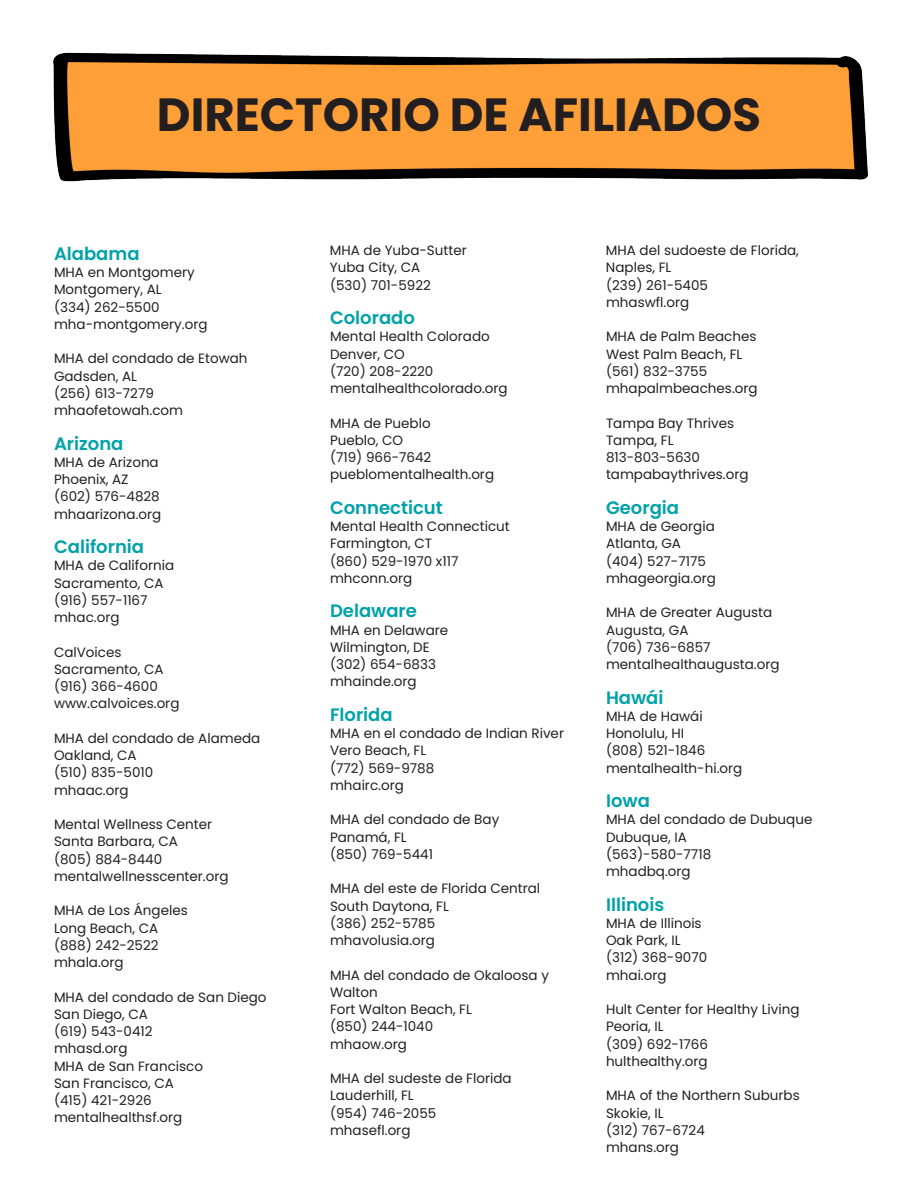
<style>
.page{position:relative;width:918px;height:1188px;background:#fff}
.page>*{position:absolute;margin:0;border:0;box-sizing:border-box;transform-origin:0 0}
.t1{font:700 46.5px "Poppins";color:#231f20}
.t2{font:600 18px "Poppins";color:#00a2a9}
.Body{font:13.5px/17.2px "Poppins";color:#231f20}
</style>
<div class="page">
<img style="left:53px;top:52px;width:815px;height:130px">
<h1 class="t1" style="left:157px;top:88px;width:606px">DIRECTORIO DE AFILIADOS</h1>
<h5 class="t2" style="left:54px;top:243px;width:87px">Alabama</h5>
<p class="Body" style="left:54px;top:264px;width:142px">MHA en Montgomery</p>
<p class="Body" style="left:54px;top:281px;width:109px">Montgomery, AL</p>
<p class="Body" style="left:54px;top:298px;width:107px">(334) 262-5500</p>
<p class="Body" style="left:54px;top:315px;width:155px">mha-montgomery.org</p>
<p class="Body" style="left:54px;top:350px;width:195px">MHA del condado de Etowah</p>
<p class="Body" style="left:54px;top:367px;width:85px">Gadsden, AL</p>
<p class="Body" style="left:54px;top:385px;width:101px">(256) 613-7279</p>
<p class="Body" style="left:54px;top:402px;width:131px">mhaofetowah.com</p>
<h5 class="t2" style="left:54px;top:433px;width:71px">Arizona</h5>
<p class="Body" style="left:54px;top:453px;width:106px">MHA de Arizona</p>
<p class="Body" style="left:54px;top:471px;width:76px">Phoenix, AZ</p>
<p class="Body" style="left:54px;top:488px;width:107px">(602) 576-4828</p>
<p class="Body" style="left:54px;top:505px;width:109px">mhaarizona.org</p>
<h5 class="t2" style="left:54px;top:536px;width:92px">California</h5>
<p class="Body" style="left:54px;top:557px;width:122px">MHA de California</p>
<p class="Body" style="left:54px;top:574px;width:111px">Sacramento, CA</p>
<p class="Body" style="left:54px;top:591px;width:95px">(916) 557-1167</p>
<p class="Body" style="left:54px;top:609px;width:67px">mhac.org</p>
<p class="Body" style="left:54px;top:643px;width:69px">CalVoices</p>
<p class="Body" style="left:54px;top:660px;width:111px">Sacramento, CA</p>
<p class="Body" style="left:54px;top:678px;width:105px">(916) 366-4600</p>
<p class="Body" style="left:54px;top:695px;width:127px">www.calvoices.org</p>
<p class="Body" style="left:54px;top:730px;width:208px">MHA del condado de Alameda</p>
<p class="Body" style="left:54px;top:747px;width:84px">Oakland, CA</p>
<p class="Body" style="left:54px;top:764px;width:101px">(510) 835-5010</p>
<p class="Body" style="left:54px;top:781px;width:76px">mhaac.org</p>
<p class="Body" style="left:54px;top:816px;width:160px">Mental Wellness Center</p>
<p class="Body" style="left:54px;top:833px;width:125px">Santa Barbara, CA</p>
<p class="Body" style="left:54px;top:850px;width:110px">(805) 884-8440</p>
<p class="Body" style="left:54px;top:867px;width:176px">mentalwellnesscenter.org</p>
<p class="Body" style="left:54px;top:902px;width:135px">MHA de Los Ángeles</p>
<p class="Body" style="left:54px;top:919px;width:106px">Long Beach, CA</p>
<p class="Body" style="left:54px;top:936px;width:106px">(888) 242-2522</p>
<p class="Body" style="left:54px;top:954px;width:71px">mhala.org</p>
<p class="Body" style="left:54px;top:988px;width:214px">MHA del condado de San Diego</p>
<p class="Body" style="left:54px;top:1005px;width:96px">San Diego, CA</p>
<p class="Body" style="left:54px;top:1023px;width:100px">(619) 543-0412</p>
<p class="Body" style="left:54px;top:1040px;width:75px">mhasd.org</p>
<p class="Body" style="left:54px;top:1057px;width:151px">MHA de San Francisco</p>
<p class="Body" style="left:54px;top:1074px;width:122px">San Francisco, CA</p>
<p class="Body" style="left:54px;top:1092px;width:99px">(415) 421-2926</p>
<p class="Body" style="left:54px;top:1109px;width:130px">mentalhealthsf.org</p>
<p class="Body" style="left:330px;top:242px;width:138px">MHA de Yuba-Sutter</p>
<p class="Body" style="left:330px;top:259px;width:92px">Yuba City, CA</p>
<p class="Body" style="left:330px;top:276px;width:102px">(530) 701-5922</p>
<h5 class="t2" style="left:330px;top:307px;width:86px">Colorado</h5>
<p class="Body" style="left:330px;top:328px;width:161px">Mental Health Colorado</p>
<p class="Body" style="left:330px;top:345px;width:76px">Denver, CO</p>
<p class="Body" style="left:330px;top:363px;width:105px">(720) 208-2220</p>
<p class="Body" style="left:330px;top:380px;width:179px">mentalhealthcolorado.org</p>
<p class="Body" style="left:330px;top:414px;width:102px">MHA de Pueblo</p>
<p class="Body" style="left:330px;top:432px;width:75px">Pueblo, CO</p>
<p class="Body" style="left:330px;top:449px;width:103px">(719) 966-7642</p>
<p class="Body" style="left:330px;top:466px;width:166px">pueblomentalhealth.org</p>
<h5 class="t2" style="left:330px;top:497px;width:114px">Connecticut</h5>
<p class="Body" style="left:330px;top:518px;width:181px">Mental Health Connecticut</p>
<p class="Body" style="left:330px;top:535px;width:104px">Farmington, CT</p>
<p class="Body" style="left:330px;top:552px;width:130px">(860) 529-1970 x117</p>
<p class="Body" style="left:330px;top:570px;width:84px">mhconn.org</p>
<h5 class="t2" style="left:330px;top:601px;width:88px">Delaware</h5>
<p class="Body" style="left:330px;top:621px;width:120px">MHA en Delaware</p>
<p class="Body" style="left:330px;top:639px;width:101px">Wilmington, DE</p>
<p class="Body" style="left:330px;top:656px;width:108px">(302) 654-6833</p>
<p class="Body" style="left:330px;top:673px;width:88px">mhainde.org</p>
<h5 class="t2" style="left:330px;top:704px;width:64px">Florida</h5>
<p class="Body" style="left:330px;top:725px;width:236px">MHA en el condado de Indian River</p>
<p class="Body" style="left:330px;top:742px;width:98px">Vero Beach, FL</p>
<p class="Body" style="left:330px;top:759px;width:106px">(772) 569-9788</p>
<p class="Body" style="left:330px;top:777px;width:75px">mhairc.org</p>
<p class="Body" style="left:330px;top:811px;width:171px">MHA del condado de Bay</p>
<p class="Body" style="left:330px;top:828px;width:78px">Panamá, FL</p>
<p class="Body" style="left:330px;top:846px;width:105px">(850) 769-5441</p>
<p class="Body" style="left:330px;top:880px;width:212px">MHA del este de Florida Central</p>
<p class="Body" style="left:330px;top:897px;width:120px">South Daytona, FL</p>
<p class="Body" style="left:330px;top:915px;width:107px">(386) 252-5785</p>
<p class="Body" style="left:330px;top:932px;width:106px">mhavolusia.org</p>
<p class="Body" style="left:330px;top:966px;width:220px">MHA del condado de Okaloosa y<br>Walton</p>
<p class="Body" style="left:330px;top:1001px;width:143px">Fort Walton Beach, FL</p>
<p class="Body" style="left:330px;top:1018px;width:105px">(850) 244-1040</p>
<p class="Body" style="left:330px;top:1035px;width:79px">mhaow.org</p>
<p class="Body" style="left:330px;top:1070px;width:183px">MHA del sudeste de Florida</p>
<p class="Body" style="left:330px;top:1087px;width:85px">Lauderhill, FL</p>
<p class="Body" style="left:330px;top:1104px;width:108px">(954) 746-2055</p>
<p class="Body" style="left:330px;top:1122px;width:82px">mhasefl.org</p>
<p class="Body" style="left:606px;top:242px;width:194px">MHA del sudoeste de Florida,</p>
<p class="Body" style="left:606px;top:259px;width:67px">Naples, FL</p>
<p class="Body" style="left:606px;top:276px;width:104px">(239) 261-5405</p>
<p class="Body" style="left:606px;top:294px;width:85px">mhaswfl.org</p>
<p class="Body" style="left:606px;top:328px;width:152px">MHA de Palm Beaches</p>
<p class="Body" style="left:606px;top:345px;width:138px">West Palm Beach, FL</p>
<p class="Body" style="left:606px;top:363px;width:103px">(561) 832-3755</p>
<p class="Body" style="left:606px;top:380px;width:153px">mhapalmbeaches.org</p>
<p class="Body" style="left:606px;top:414px;width:130px">Tampa Bay Thrives</p>
<p class="Body" style="left:606px;top:432px;width:69px">Tampa, FL</p>
<p class="Body" style="left:606px;top:449px;width:96px">813-803-5630</p>
<p class="Body" style="left:606px;top:466px;width:144px">tampabaythrives.org</p>
<h5 class="t2" style="left:606px;top:497px;width:75px">Georgia</h5>
<p class="Body" style="left:606px;top:518px;width:110px">MHA de Georgia</p>
<p class="Body" style="left:606px;top:535px;width:77px">Atlanta, GA</p>
<p class="Body" style="left:606px;top:552px;width:101px">(404) 527-7175</p>
<p class="Body" style="left:606px;top:570px;width:112px">mhageorgia.org</p>
<p class="Body" style="left:606px;top:604px;width:168px">MHA de Greater Augusta</p>
<p class="Body" style="left:606px;top:621px;width:84px">Augusta, GA</p>
<p class="Body" style="left:606px;top:639px;width:106px">(706) 736-6857</p>
<p class="Body" style="left:606px;top:656px;width:175px">mentalhealthaugusta.org</p>
<h5 class="t2" style="left:606px;top:687px;width:59px">Hawái</h5>
<p class="Body" style="left:606px;top:708px;width:98px">MHA de Hawái</p>
<p class="Body" style="left:606px;top:725px;width:80px">Honolulu, HI</p>
<p class="Body" style="left:606px;top:742px;width:101px">(808) 521-1846</p>
<p class="Body" style="left:606px;top:759px;width:138px">mentalhealth-hi.org</p>
<h5 class="t2" style="left:606px;top:790px;width:45px">Iowa</h5>
<p class="Body" style="left:606px;top:811px;width:208px">MHA del condado de Dubuque</p>
<p class="Body" style="left:606px;top:828px;width:82px">Dubuque, IA</p>
<p class="Body" style="left:606px;top:846px;width:107px">(563)-580-7718</p>
<p class="Body" style="left:606px;top:863px;width:86px">mhadbq.org</p>
<h5 class="t2" style="left:606px;top:894px;width:60px">Illinois</h5>
<p class="Body" style="left:606px;top:915px;width:97px">MHA de Illinois</p>
<p class="Body" style="left:606px;top:932px;width:76px">Oak Park, IL</p>
<p class="Body" style="left:606px;top:949px;width:103px">(312) 368-9070</p>
<p class="Body" style="left:606px;top:966px;width:62px">mhai.org</p>
<p class="Body" style="left:606px;top:1001px;width:195px">Hult Center for Healthy Living</p>
<p class="Body" style="left:606px;top:1018px;width:59px">Peoria, IL</p>
<p class="Body" style="left:606px;top:1035px;width:103px">(309) 692-1766</p>
<p class="Body" style="left:606px;top:1053px;width:103px">hulthealthy.org</p>
<p class="Body" style="left:606px;top:1087px;width:195px">MHA of the Northern Suburbs</p>
<p class="Body" style="left:606px;top:1104px;width:59px">Skokie, IL</p>
<p class="Body" style="left:606px;top:1122px;width:100px">(312) 767-6724</p>
<p class="Body" style="left:606px;top:1139px;width:74px">mhans.org</p>
</div>
